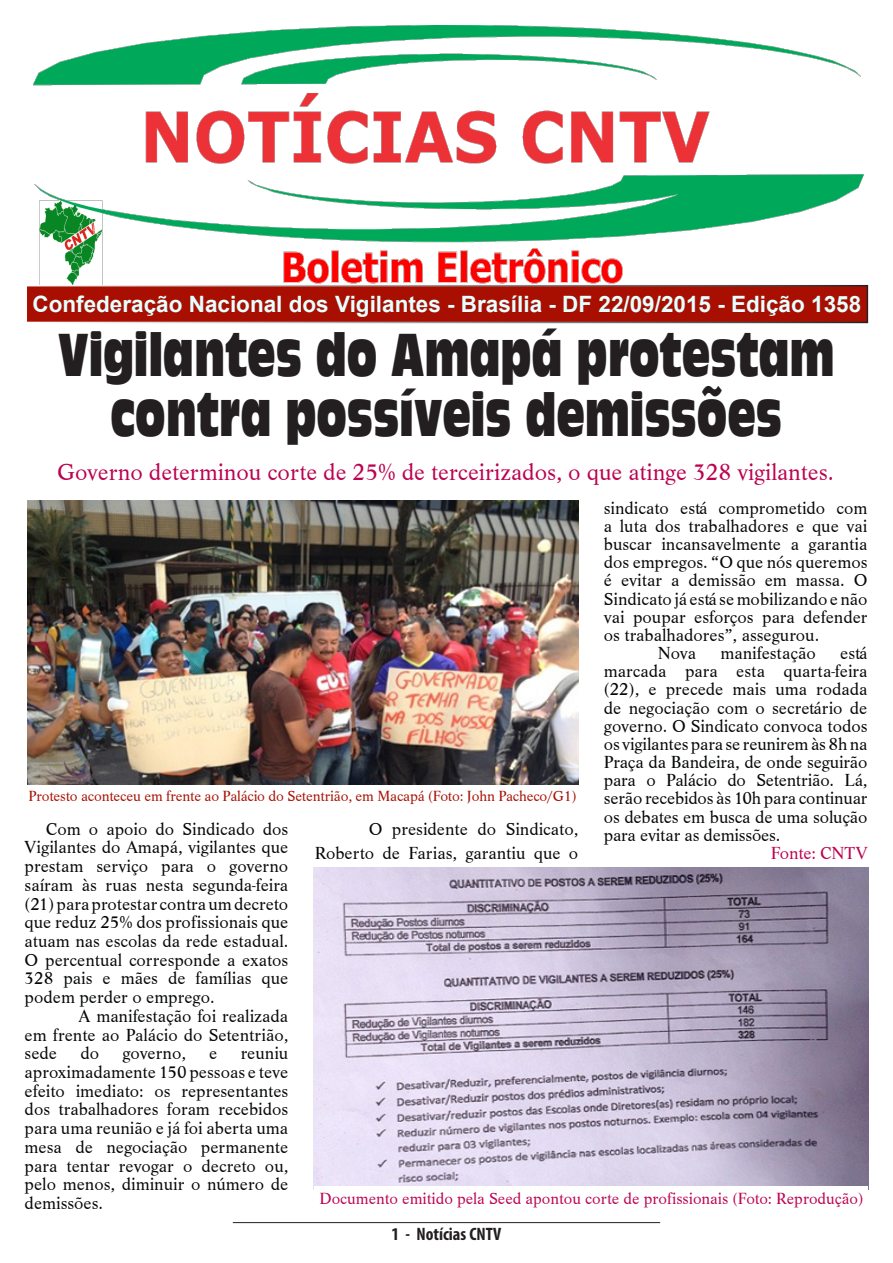
<style>
.page{position:relative;width:893px;height:1263px;background:#fff}
.page>*{position:absolute;margin:0;border:0;box-sizing:border-box;transform-origin:0 0}
.t1{font:56.25px/60px "Antique Olive Compact";color:#231f20;text-align:center;scale:.67 1}
.t2{font:24.3px "Life T";color:#bc0250}
.t3{font:700 22.5px "Arial";color:#e3ffff}
.t4{font:18px/18.8px "Life T";color:#040706;text-align:justify}
.Rodapé___À_esquerda{font:700 condensed 18px "Myriad Pro";color:#231f20}
.t5{font:18px "Life T";letter-spacing:-.01em;color:#bc0250}
.t6{font:16.65px "Life T";color:#bc0250}
.t7{font:15.15px "Life T";letter-spacing:-.01em;color:#a80f00}
</style>
<div class="page">
<hr style="left:233px;top:1222px;width:427px;height:1px;background:#231f20">
<div style="left:26px;top:286px;width:841px;height:36px;background:#a80f00"></div>
<img style="left:33px;top:26px;width:831px;height:259px">
<img style="left:314px;top:868px;width:554px;height:318px">
<img style="left:27px;top:500px;width:551px;height:284px">
<p class="t3" style="left:32px;top:289px;width:830px">Confederação Nacional dos Vigilantes - Brasília - DF 22/09/2015 - Edição 1358</p>
<p class="t1" style="left:58px;top:325px;width:1161px">Vigilantes do Amapá protestam contra possíveis demissões</p>
<p class="t2" style="left:57px;top:458px;width:778px">Governo determinou corte de 25% de terceirizados, o que atinge 328 vigilantes.</p>
<p class="t4" style="left:604px;top:499px;width:265px;line-height:18.1px">sindicato está comprometido com a luta dos trabalhadores e que vai buscar incansavelmente a garantia dos empregos. “O que nós queremos é evitar a demissão em massa. O Sindicato já está se mobilizando e não vai poupar esforços para defender os trabalhadores”, assegurou.</p>
<p class="t4" style="left:658px;top:644px;width:40px">Nova</p>
<p class="t4" style="left:720px;top:644px;width:97px">manifestação</p>
<p class="t4" style="left:604px;top:644px;width:265px;line-height:18.1px;text-indent:236px">está marcada para esta quarta-feira (22), e precede mais uma rodada de negociação com o secretário de governo. O Sindicato convoca todos os vigilantes para se reunirem às 8h na Praça da Bandeira, de onde seguirão para o Palácio do Setentrião. Lá, serão recebidos às 10h para continuar os debates em busca de uma solução para evitar as demissões.</p>
<p class="t5" style="left:771px;top:843px;width:98px">Fonte: CNTV</p>
<p class="t7" style="left:29px;top:787px;width:550px">Protesto aconteceu em frente ao Palácio do Setentrião, em Macapá (Foto: John Pacheco/G1)</p>
<p class="t4" style="left:25px;top:819px;width:265px;text-indent:21px">Com o apoio do Sindicado dos Vigilantes do Amapá, vigilantes que prestam serviço para o governo saíram às ruas nesta segunda-feira (21) para protestar contra um decreto que reduz 25% dos profissionais que atuam nas escolas da rede estadual.<br>O percentual corresponde a exatos 328 pais e mães de famílias que podem perder o emprego.</p>
<p class="t4" style="left:25px;top:1007px;width:265px;text-indent:54px">A manifestação foi realizada em frente ao Palácio do Setentrião, sede</p>
<p class="t4" style="left:315px;top:817px;width:265px;line-height:24.2px;text-align:right">O presidente do Sindicato,<br>Roberto de Farias, garantiu que o</p>
<p class="t4" style="left:80px;top:1044px;width:20px">do</p>
<p class="t4" style="left:122px;top:1044px;width:65px">governo,</p>
<p class="t4" style="left:209px;top:1044px;width:10px">e</p>
<p class="t4" style="left:25px;top:1044px;width:265px;text-indent:216px">reuniu aproximadamente 150 pessoas e teve efeito imediato: os representantes dos trabalhadores foram recebidos para uma reunião e já foi aberta uma mesa de negociação permanente para tentar revogar o decreto ou, pelo menos, diminuir o número de demissões.</p>
<p class="t6" style="left:319px;top:1189px;width:545px">Documento emitido pela Seed apontou corte de profissionais (Foto: Reprodução)</p>
<p class="Rodapé___À_esquerda" style="left:392px;top:1223px;width:111px">1 - Notícias CNTV</p>
</div>
